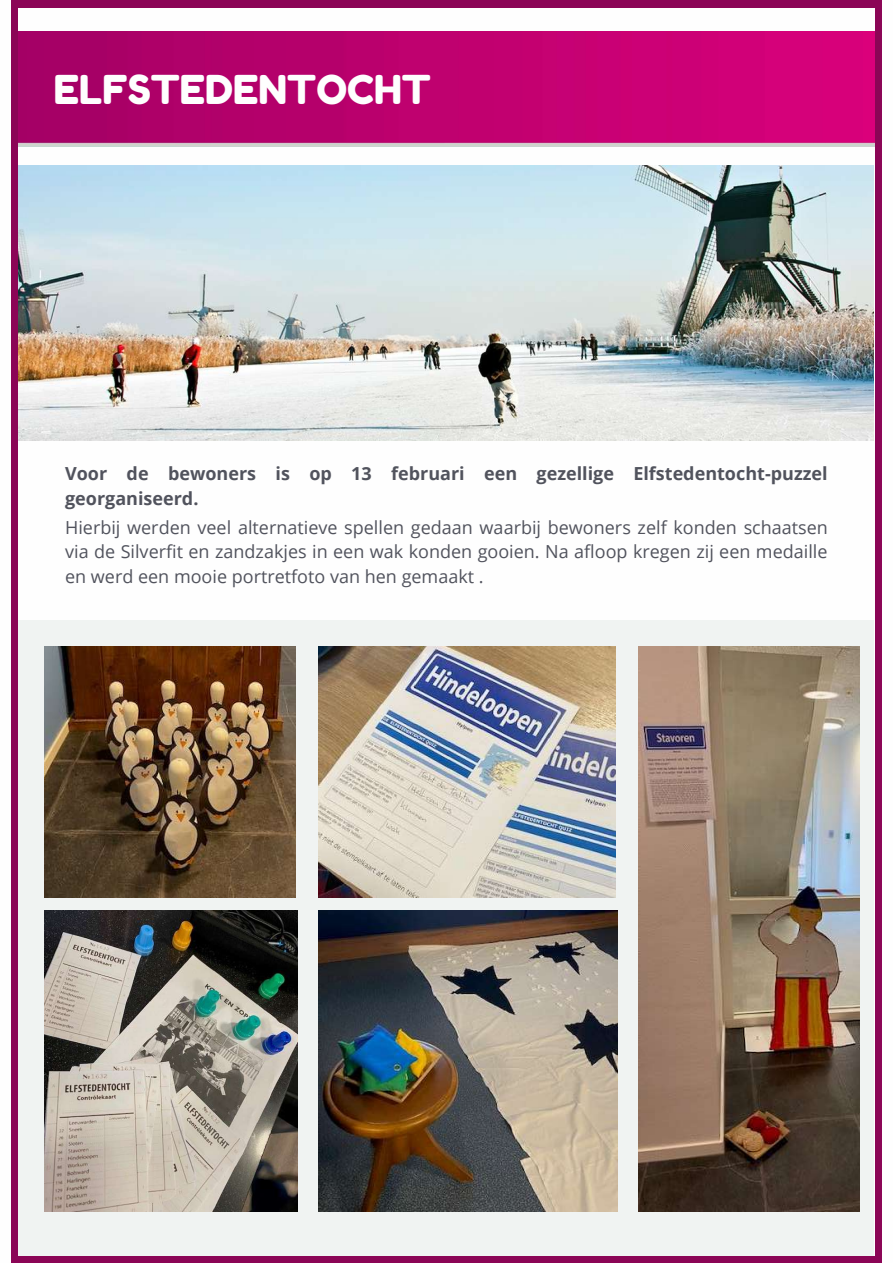
<style>
.page{position:relative;width:893px;height:1263px;background:#fff}
.page>*{position:absolute;margin:0;border:0;box-sizing:border-box;transform-origin:0 0}
.t1{font:39.75px "Fredoka One";color:#fefefe}
.t2{font:18px/24.8px "Open Sans";color:#51535d;text-align:justify}
.t3{font:700 18px/24.8px "Open Sans";color:#51535d}
</style>
<div class="page">
<div style="left:11px;top:0;width:870px;height:1263px;background:#8b0556"></div>
<div style="left:19px;top:8px;width:855px;height:1247px;background:#fefefe"></div>
<img style="left:19px;top:32px;width:855px;height:115px">
<img style="left:19px;top:166px;width:855px;height:275px">
<div style="left:19px;top:621px;width:854px;height:635px;background:#f0f3f2"></div>
<img style="left:44px;top:647px;width:252px;height:250px">
<img style="left:318px;top:647px;width:298px;height:250px">
<img style="left:45px;top:911px;width:252px;height:300px">
<img style="left:318px;top:911px;width:299px;height:300px">
<img style="left:638px;top:647px;width:221px;height:564px">
<h1 class="t1" style="left:54px;top:65px;width:379px">ELFSTEDENTOCHT</h1>
<p class="t3" style="left:65px;top:461px;width:764px">Voor de bewoners is op 13 februari een gezellige Elfstedentocht-puzzel georganiseerd.</p>
<p class="t2" style="left:65px;top:514px;width:764px">Hierbij werden veel alternatieve spellen gedaan waarbij bewoners zelf konden schaatsen via de Silverfit en zandzakjes in een wak konden gooien. Na afloop kregen zij een medaille en werd een mooie portretfoto van hen gemaakt .</p>
</div>
